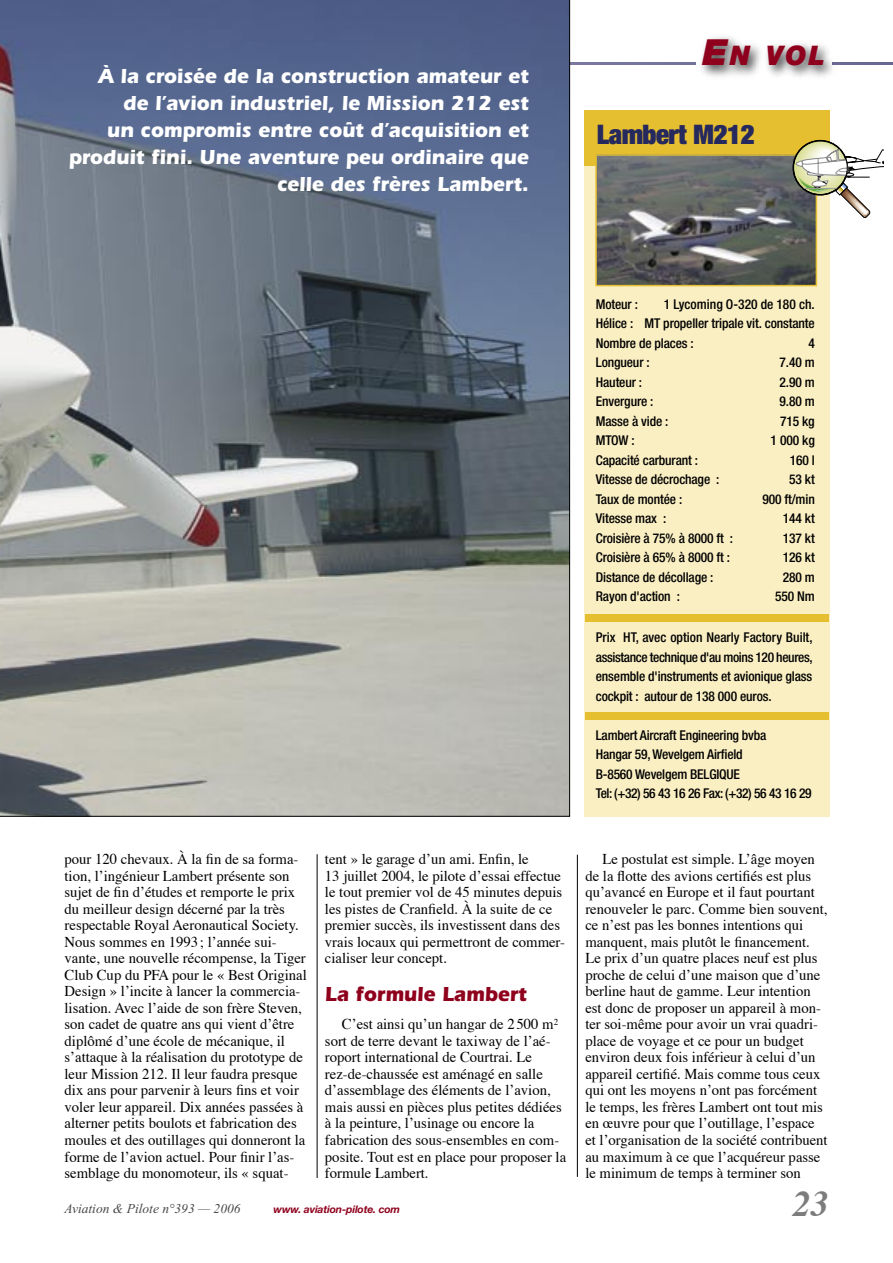
<style>
.page{position:relative;width:893px;height:1263px;background:#fff}
.page>*{position:absolute;margin:0;border:0;box-sizing:border-box;transform-origin:0 0}
.t1{font:italic 700 36px "Times";color:#7c7c7c}
.enca_titre{font:900 expanded 27px "Helvetica Neue";letter-spacing:-.02em;color:#26295e}
.t2{font:italic 900 27px "Helvetica Neue";color:#8f001d}
.CHAPO{font:700 21px/27px "Itc Eras";color:#fff;text-align:right;scale:.95 1}
._6_INTER_ARTICLE{font:700 21px "Itc Eras";color:#8f001d;scale:.95 1}
._5_TXT_ARTICLE{font:15px/16.5px "Times";color:#000}
.enca_txt{font:500 condensed 13.5px/19.5px "Helvetica Neue";letter-spacing:-.01em;color:#000;text-align:right}
.enca_txt-2{font:500 condensed 13.5px "Helvetica Neue";letter-spacing:-.03em;color:#000}
.t3{font:italic 13.5px "Times New Roman";color:#484848}
.t4{font:italic 700 10.5px "Helvetica Neue";letter-spacing:-.015em;color:#8f001d}
.s1{font-size:36px}
</style>
<div class="page">
<hr style="left:0;top:62px;width:893px;height:3px;background:#74739c">
<svg style="left:0;top:0;width:570px;height:816px;background:#7d858f"></svg>
<div style="left:584px;top:166px;width:245px;height:650px;background:#faefc3"></div>
<div style="left:585px;top:712px;width:243px;height:8px;background:#e6bf31"></div>
<div style="left:585px;top:614px;width:243px;height:7px;background:#e6bf31"></div>
<hr style="left:317px;top:854px;width:1px;height:324px;background:#000">
<hr style="left:577px;top:855px;width:1px;height:322px;background:#000">
<div style="left:584px;top:111px;width:245px;height:55px;background:#e6bf31"></div>
<img style="left:598px;top:157px;width:216px;height:126px">
<div style="left:595px;top:154px;width:222px;height:132px;border:2px solid #e6bf31"></div>
<svg style="left:789px;top:137px;width:95px;height:81px"></svg>
<div style="left:696px;top:31px;width:142px;height:49px;background:#000;opacity:.75"></div>
<p class="CHAPO" style="left:69px;top:62px;width:486px">À la croisée de la construction amateur et de l’avion industriel, le Mission 212 est<br>un compromis entre coût d’acquisition et produit fini. Une aventure peu ordinaire que celle des frères Lambert.</p>
<p class="t2" style="left:703px;top:38px;width:124px"><span class="s1">E</span>N VOL</p>
<p class="enca_titre" style="left:597px;top:117px;width:159px">Lambert M212</p>
<p class="enca_txt" style="left:596px;top:294px;width:220px">1 Lycoming O-320 de 180 ch.<br>Hélice : MT propeller tripale vit. constante</p>
<p class="enca_txt" style="left:596px;top:333px;width:100px">Nombre de places :</p>
<p class="enca_txt" style="left:808px;top:333px;width:8px">4</p>
<p class="enca_txt" style="left:596px;top:353px;width:55px">Longueur :</p>
<p class="enca_txt" style="left:780px;top:353px;width:37px">7.40 m</p>
<p class="enca_txt" style="left:596px;top:372px;width:48px">Hauteur :</p>
<p class="enca_txt" style="left:780px;top:372px;width:37px">2.90 m</p>
<p class="enca_txt" style="left:596px;top:392px;width:59px">Envergure :</p>
<p class="enca_txt" style="left:780px;top:392px;width:37px">9.80 m</p>
<p class="enca_txt" style="left:596px;top:411px;width:74px">Masse à vide :</p>
<p class="enca_txt" style="left:780px;top:411px;width:36px">715 kg</p>
<p class="enca_txt" style="left:596px;top:431px;width:40px">MTOW :</p>
<p class="enca_txt" style="left:771px;top:431px;width:46px">1 000 kg</p>
<p class="enca_txt" style="left:596px;top:450px;width:104px">Capacité carburant :</p>
<p class="enca_txt" style="left:790px;top:450px;width:27px">160 l</p>
<p class="enca_txt" style="left:596px;top:470px;width:125px">Vitesse de décrochage :</p>
<p class="enca_txt" style="left:789px;top:470px;width:27px">53 kt</p>
<p class="enca_txt" style="left:596px;top:489px;width:88px">Taux de montée :</p>
<p class="enca_txt" style="left:762px;top:489px;width:54px">900 ft/min</p>
<p class="enca_txt" style="left:596px;top:509px;width:72px">Vitesse max :</p>
<p class="enca_txt" style="left:783px;top:509px;width:34px">144 kt</p>
<p class="enca_txt" style="left:596px;top:528px;width:139px">Croisière à 75% à 8000 ft :</p>
<p class="enca_txt" style="left:783px;top:528px;width:34px">137 kt</p>
<p class="enca_txt" style="left:596px;top:548px;width:136px">Croisière à 65% à 8000 ft :</p>
<p class="enca_txt" style="left:783px;top:548px;width:34px">126 kt</p>
<p class="enca_txt" style="left:596px;top:567px;width:119px">Distance de décollage :</p>
<p class="enca_txt" style="left:783px;top:567px;width:34px">280 m</p>
<p class="enca_txt" style="left:596px;top:587px;width:86px">Rayon d'action :</p>
<p class="enca_txt" style="left:775px;top:587px;width:41px">550 Nm</p>
<p class="enca_txt" style="left:596px;top:627px;width:218px;text-align:justify">Prix HT, avec option Nearly Factory Built, assistance technique d'au moins 120 heures, ensemble d'instruments et avionique glass cockpit : autour de 138 000 euros.</p>
<p class="enca_txt" style="left:596px;top:725px;width:172px">Lambert Aircraft Engineering bvba</p>
<p class="enca_txt" style="left:596px;top:744px;width:148px">Hangar 59, Wevelgem Airfield</p>
<p class="enca_txt" style="left:596px;top:764px;width:146px">B-8560 Wevelgem BELGIQUE</p>
<p class="enca_txt-2" style="left:596px;top:785px;width:217px">Tel: (+32) 56 43 16 26 Fax: (+32) 56 43 16 29</p>
<p class="enca_txt" style="left:596px;top:294px;width:44px">Moteur :</p>
<p class="_5_TXT_ARTICLE" style="left:65px;top:852px;width:244px">pour 120 chevaux. À la fin de sa forma&shy;tion, l’ingénieur Lambert présente son sujet de fin d’études et remporte le prix du meilleur design décerné par la très respectable Royal Aeronautical Society.<br>Nous sommes en 1993 ; l’année sui&shy;vante, une nouvelle récompense, la Tiger Club Cup du PFA pour le « Best Original Design » l’incite à lancer la commercia&shy;lisation. Avec l’aide de son frère Steven, son cadet de quatre ans qui vient d’être diplômé d’une école de mécanique, il s’attaque à la réalisation du prototype de leur Mission 212. Il leur faudra presque dix ans pour parvenir à leurs fins et voir voler leur appareil. Dix années passées à alterner petits boulots et fabrication des moules et des outillages qui donneront la forme de l’avion actuel. Pour finir l’as&shy;semblage du monomoteur, ils « squat-</p>
<p class="_5_TXT_ARTICLE" style="left:325px;top:852px;width:242px">tent » le garage d’un ami. Enfin, le<br>13 juillet 2004, le pilote d’essai effectue le tout premier vol de 45 minutes depuis les pistes de Cranfield. À la suite de ce premier succès, ils investissent dans des vrais locaux qui permettront de commer&shy;cialiser leur concept.</p>
<p class="_6_INTER_ARTICLE" style="left:325px;top:982px;width:214px">La formule Lambert</p>
<p class="_5_TXT_ARTICLE" style="left:325px;top:1017px;width:243px;text-indent:17px">C’est ainsi qu’un hangar de 2 500 m<sup>2 </sup>sort de terre devant le taxiway de l’aé&shy;roport international de Courtrai. Le rez-de-chaussée est aménagé en salle d’assemblage des éléments de l’avion, mais aussi en pièces plus petites dédiées à la peinture, l’usinage ou encore la fabrication des sous-ensembles en com&shy;posite. Tout est en place pour proposer la formule Lambert.</p>
<p class="t3" style="left:65px;top:1201px;width:178px">Aviation &amp; Pilote n°393 — 2006</p>
<p class="t4" style="left:274px;top:1203px;width:128px">www. aviation-pilote. com</p>
<p class="_5_TXT_ARTICLE" style="left:585px;top:852px;width:244px;text-indent:17px">Le postulat est simple. L’âge moyen de la flotte des avions certifiés est plus qu’avancé en Europe et il faut pourtant renouveler le parc. Comme bien souvent, ce n’est pas les bonnes intentions qui manquent, mais plutôt le financement.<br>Le prix d’un quatre places neuf est plus proche de celui d’une maison que d’une berline haut de gamme. Leur intention est donc de proposer un appareil à mon&shy;ter soi-même pour avoir un vrai quadri&shy;place de voyage et ce pour un budget environ deux fois inférieur à celui d’un appareil certifié. Mais comme tous ceux qui ont les moyens n’ont pas forcément le temps, les frères Lambert ont tout mis en œuvre pour que l’outillage, l’espace et l’organisation de la société contribuent au maximum à ce que l’acquéreur passe le minimum de temps à terminer son</p>
<p class="t1" style="left:793px;top:1180px;width:37px">23</p>
</div>
